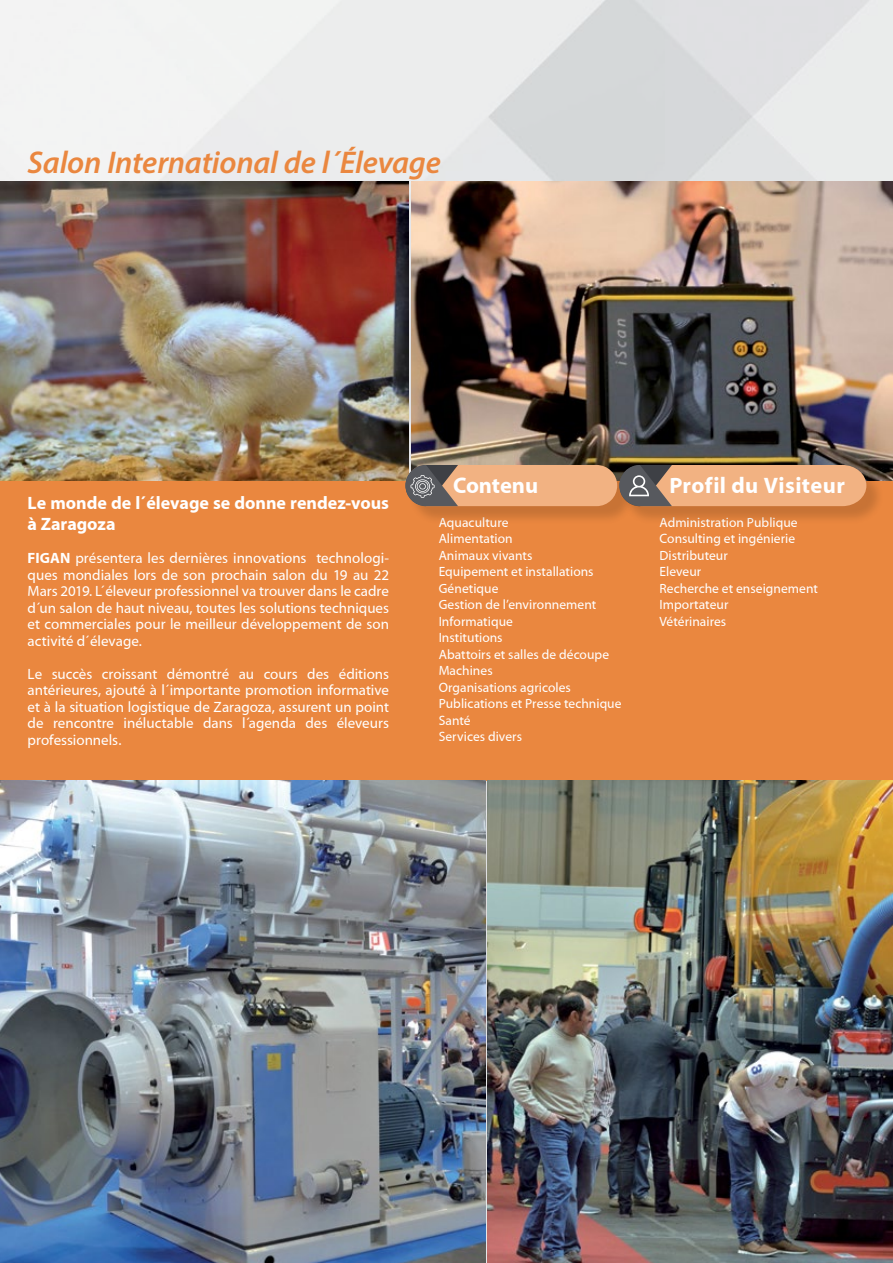
<style>
.page{position:relative;width:893px;height:1263px;background:#fff}
.page>*{position:absolute;margin:0;border:0;box-sizing:border-box;transform-origin:0 0}
.t1{font:italic 600 31.5px "Myriad Pro";letter-spacing:-.01em;color:#ea873f}
.t2{font:700 22.5px "Myriad";letter-spacing:.015em;color:#fff}
.t3{font:700 22.5px "Myriad";letter-spacing:-.005em;color:#fff}
.t4{font:700 18px/21px "Myriad";color:#fff}
.t5{font:15px/16.5px "Myriad";color:#fff;text-align:justify}
.t6{font:13.5px/16.5px "Myriad";letter-spacing:.005em;color:#fff}
.s1{font-weight:700}
</style>
<div class="page">
<img style="left:0;top:0;width:893px;height:1263px">
<div style="left:0;top:481px;width:893px;height:300px;background:#ea873f"></div>
<img style="left:0;top:182px;width:408px;height:299px">
<img style="left:412px;top:182px;width:481px;height:299px">
<img style="left:488px;top:781px;width:405px;height:482px">
<img style="left:0;top:781px;width:485px;height:482px">
<div style="left:408px;top:467px;width:228px;height:58px;background:#000;opacity:.15"></div>
<div style="left:622px;top:467px;width:263px;height:58px;background:#000;opacity:.15"></div>
<svg style="left:405px;top:465px;width:461px;height:41px"></svg>
<h1 class="t1" style="left:28px;top:142px;width:415px">Salon International de l´Élevage</h1>
<h2 class="t3" style="left:453px;top:473px;width:87px">Contenu</h2>
<h2 class="t2" style="left:669px;top:473px;width:177px">Profil du Visiteur</h2>
<p class="t4" style="left:28px;top:493px;width:363px">Le monde de l´élevage se donne rendez-vous à Zaragoza</p>
<p class="t5" style="left:28px;top:551px;width:363px"><span class="s1">FIGAN</span> présentera les dernières innovations technologi&shy;ques mondiales lors de son prochain salon du 19 au 22<br>Mars 2019. L´éleveur professionnel va trouver dans le cadre d´un salon de haut niveau, toutes les solutions techniques et commerciales pour le meilleur développement de son activité d´élevage.</p>
<p class="t5" style="left:28px;top:666px;width:363px">Le succès croissant démontré au cours des éditions antérieures, ajouté à l´importante promotion informative et à la situation logistique de Zaragoza, assurent un point de rencontre inéluctable dans l´agenda des éleveurs professionnels.</p>
<p class="t6" style="left:439px;top:515px;width:184px">Aquaculture<br>Alimentation<br>Animaux vivants<br>Equipement et installations<br>Génetique<br>Gestion de l’environnement<br>Informatique<br>Institutions<br>Abattoirs et salles de découpe<br>Machines<br>Organisations agricoles<br>Publications et Presse technique<br>Santé<br>Services divers</p>
<p class="t6" style="left:659px;top:515px;width:160px">Administration Publique<br>Consulting et ingénierie<br>Distributeur<br>Eleveur<br>Recherche et enseignement<br>Importateur<br>Vétérinaires</p>
</div>
